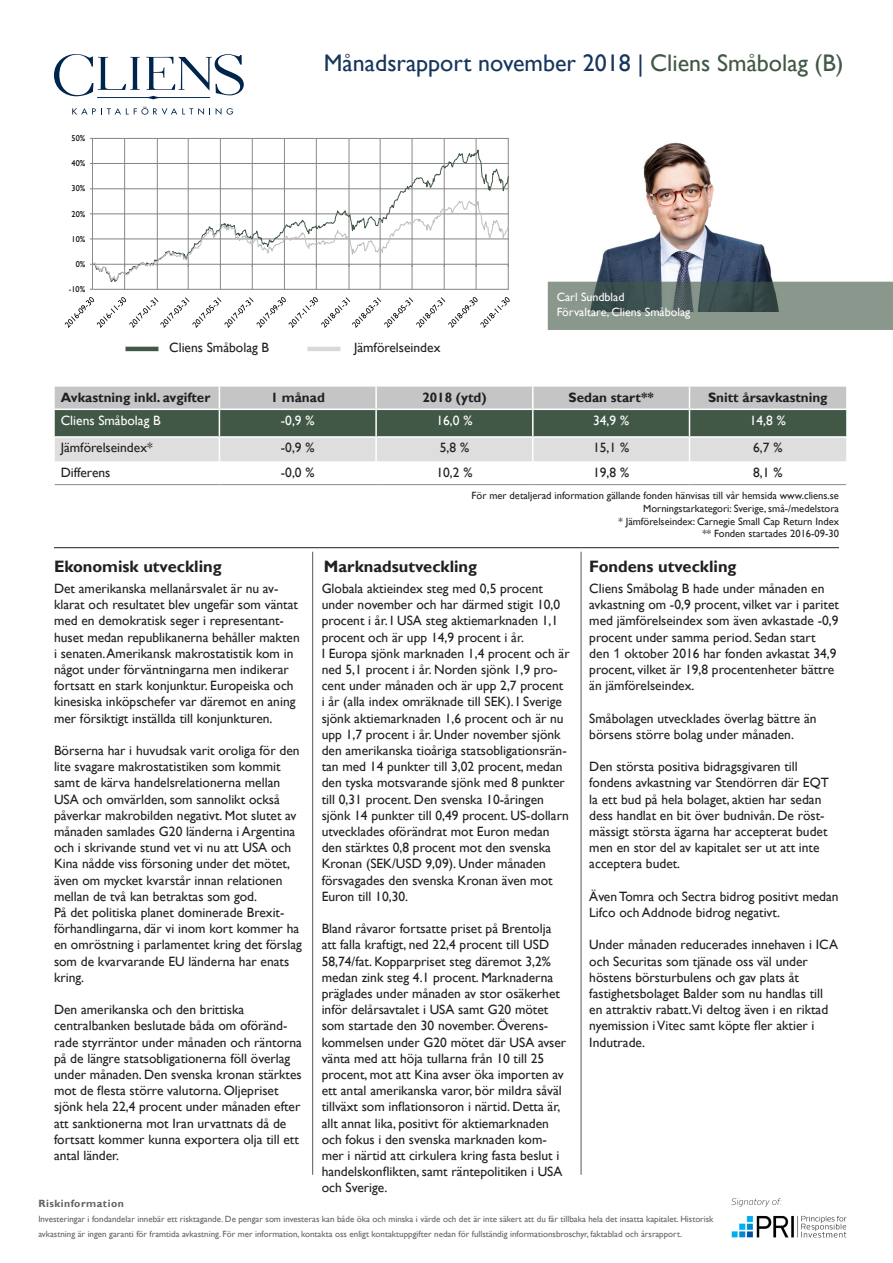
<style>
.page{position:relative;width:893px;height:1263px;background:#fff}
.page>*{position:absolute;margin:0;border:0;box-sizing:border-box;transform-origin:0 0}
.t1{font:24px "Gill Sans";color:#17365d}
.t2{font:700 16.5px "Gill Sans";color:#231f20}
.t3{font:13.5px/16.2px "Gill Sans";color:#231f20}
.t4{font:700 13.5px "Gill Sans";color:#231f20}
.t5{font:13.5px "Gill Sans";color:#fff}
.t6{font:12px "Gill Sans";color:#fff}
.t7{font:10.5px/12.6px "Gill Sans";color:#231f20;text-align:right}
.t8{font:700 10.5px "Gill Sans";letter-spacing:.05em;color:#636366}
.t9{font:9px/15px "Gill Sans";color:#636366}
.t10{font:8.55px "Gill Sans";color:#000;scale:.96 1}
.s1{color:#425847}
.s2{font-family:"Arial"}
</style>
<div class="page">
<hr style="left:92px;top:289px;width:417px;height:1px;background:#868686">
<hr style="left:92px;top:138px;width:417px;height:1px;background:#868686">
<hr style="left:124px;top:138px;width:1px;height:151px;background:#868686">
<hr style="left:157px;top:138px;width:1px;height:151px;background:#868686">
<hr style="left:188px;top:138px;width:1px;height:151px;background:#868686">
<hr style="left:220px;top:138px;width:1px;height:151px;background:#868686">
<hr style="left:252px;top:138px;width:1px;height:151px;background:#868686">
<hr style="left:284px;top:138px;width:1px;height:151px;background:#868686">
<hr style="left:316px;top:138px;width:1px;height:151px;background:#868686">
<hr style="left:349px;top:138px;width:1px;height:151px;background:#868686">
<hr style="left:380px;top:138px;width:1px;height:151px;background:#868686">
<hr style="left:412px;top:138px;width:1px;height:151px;background:#868686">
<hr style="left:444px;top:138px;width:1px;height:151px;background:#868686">
<hr style="left:476px;top:138px;width:1px;height:151px;background:#868686">
<hr style="left:508px;top:138px;width:1px;height:151px;background:#868686">
<hr style="left:92px;top:138px;width:1px;height:151px;background:#868686">
<svg style="left:93px;top:147px;width:416px;height:136px"></svg>
<svg style="left:90px;top:198px;width:419px;height:83px"></svg>
<svg style="left:64px;top:297px;width:446px;height:31px"></svg>
<svg style="left:55px;top:387px;width:791px;height:74px;background:#9ea6a0"></svg>
<hr style="left:55px;top:436px;width:164px;height:2px;background:#fff">
<hr style="left:219px;top:436px;width:157px;height:2px;background:#fff">
<hr style="left:376px;top:436px;width:157px;height:2px;background:#fff">
<hr style="left:533px;top:436px;width:156px;height:2px;background:#fff">
<hr style="left:689px;top:436px;width:157px;height:2px;background:#fff">
<hr style="left:55px;top:484px;width:164px;height:1px;background:#8b8b8b">
<hr style="left:219px;top:484px;width:157px;height:1px;background:#8b8b8b">
<hr style="left:376px;top:484px;width:157px;height:1px;background:#8b8b8b">
<hr style="left:533px;top:484px;width:156px;height:1px;background:#8b8b8b">
<hr style="left:689px;top:484px;width:157px;height:1px;background:#8b8b8b">
<svg style="left:54px;top:54px;width:190px;height:45px"></svg>
<svg style="left:72px;top:107px;width:138px;height:8px"></svg>
<svg style="left:216px;top:108px;width:5px;height:7px"></svg>
<svg style="left:227px;top:108px;width:6px;height:7px"></svg>
<hr style="left:97px;top:97px;width:113px;height:1px;background:#00254c">
<hr style="left:126px;top:347px;width:32px;height:4px;background:#425847">
<hr style="left:307px;top:347px;width:33px;height:4px;background:#d9d9d9">
<img style="left:549px;top:142px;width:290px;height:140px">
<svg style="left:548px;top:282px;width:345px;height:48px;background:#728179"></svg>
<hr style="left:312px;top:552px;width:1px;height:623px;background:#595959">
<hr style="left:581px;top:552px;width:1px;height:623px;background:#595959">
<hr style="left:54px;top:547px;width:785px;height:1px;background:#231f20">
<img style="left:731px;top:1198px;width:116px;height:40px">
<p class="t10" style="left:72px;top:133px;width:16px">50%</p>
<p class="t10" style="left:72px;top:158px;width:16px">40%</p>
<p class="t10" style="left:72px;top:184px;width:16px">30%</p>
<p class="t10" style="left:72px;top:209px;width:16px">20%</p>
<p class="t10" style="left:72px;top:234px;width:16px">10%</p>
<p class="t10" style="left:76px;top:259px;width:12px">0%</p>
<p class="t10" style="left:69px;top:284px;width:18px">-10%</p>
<p class="t1" style="left:324px;top:49px;width:521px">Månadsrapport november 2018 | <span class="s1">Cliens Småbolag (B)</span></p>
<p class="t3" style="left:169px;top:339px;width:102px">Cliens Småbolag B</p>
<p class="t3" style="left:354px;top:339px;width:88px">Jämförelseindex</p>
<p class="t6" style="left:557px;top:290px;width:69px">Carl Sundblad</p>
<p class="t6" style="left:557px;top:305px;width:135px">Förvaltare, Cliens Småbolag</p>
<p class="t4" style="left:61px;top:389px;width:151px">Avkastning inkl. avgifter</p>
<p class="t4" style="left:271px;top:389px;width:56px">1 månad</p>
<p class="t4" style="left:422px;top:389px;width:66px">2018 (ytd)</p>
<p class="t4" style="left:569px;top:389px;width:87px">Sedan start**</p>
<p class="t4" style="left:708px;top:389px;width:121px">Snitt årsavkastning</p>
<p class="t5" style="left:61px;top:412px;width:102px">Cliens Småbolag B</p>
<p class="t5" style="left:281px;top:412px;width:35px">-0,9 %</p>
<p class="t5" style="left:436px;top:412px;width:38px">16,0 %</p>
<p class="t5" style="left:593px;top:412px;width:38px">34,9 %</p>
<p class="t5" style="left:750px;top:412px;width:38px">14,8 %</p>
<p class="t3" style="left:61px;top:440px;width:93px">Jämförelseindex*</p>
<p class="t3" style="left:281px;top:440px;width:35px">-0,9 %</p>
<p class="t3" style="left:440px;top:440px;width:31px">5,8 %</p>
<p class="t3" style="left:593px;top:440px;width:38px">15,1 %</p>
<p class="t3" style="left:753px;top:440px;width:31px">6,7 %</p>
<p class="t3" style="left:61px;top:465px;width:51px">Differens</p>
<p class="t3" style="left:281px;top:465px;width:35px">-0,0 %</p>
<p class="t3" style="left:436px;top:465px;width:38px">10,2 %</p>
<p class="t3" style="left:593px;top:465px;width:38px">19,8 %</p>
<p class="t3" style="left:753px;top:465px;width:31px">8,1 %</p>
<p class="t7" style="left:472px;top:490px;width:369px">För mer detaljerad information gällande fonden hänvisas till vår hemsida www.cliens.se<br>Morningstarkategori: Sverige, små-/medelstora</p>
<p class="t7" style="left:618px;top:515px;width:222px">* Jämförelseindex: Carnegie Small Cap Return Index ** Fonden startades 2016-09-30</p>
<p class="t2" style="left:54px;top:556px;width:169px">Ekonomisk utveckling</p>
<p class="t2" style="left:324px;top:556px;width:155px">Marknadsutveckling</p>
<p class="t2" style="left:589px;top:556px;width:149px">Fondens utveckling</p>
<p class="t3" style="left:54px;top:581px;width:247px">Det amerikanska mellanårsvalet är nu av&shy;klarat och resultatet blev ungefär som väntat med en demokratisk seger i representant&shy;huset medan republikanerna behåller makten i senaten. Amerikansk makrostatistik kom in något under förväntningarna men indikerar fortsatt en stark konjunktur. Europeiska och kinesiska inköpschefer var däremot en aning mer försiktigt inställda till konjunkturen.</p>
<p class="t3" style="left:54px;top:743px;width:247px">Börserna har i huvudsak varit oroliga för den lite svagare makrostatistiken som kommit samt de kärva handelsrelationerna mellan USA och omvärlden, som sannolikt också påverkar makrobilden negativt. Mot slutet av månaden samlades G20 länderna i Argentina och i skrivande stund vet vi nu att USA och Kina nådde viss försoning under det mötet, även om mycket kvarstår innan relationen mellan de två kan betraktas som god.</p>
<p class="t3" style="left:54px;top:905px;width:249px">På det politiska planet dominerade Brexit&shy;förhandlingarna, där vi inom kort kommer ha en omröstning i parlamentet kring det förslag som de kvarvarande EU länderna har enats kring.</p>
<p class="t3" style="left:54px;top:1002px;width:249px">Den amerikanska och den brittiska centralbanken beslutade båda om oföränd&shy;rade styrräntor under månaden och räntorna på de längre statsobligationerna föll överlag under månaden. Den svenska kronan stärktes mot de flesta större valutorna. Oljepriset sjönk hela 22,4 procent under månaden efter att sanktionerna mot Iran urvattnats då de fortsatt kommer kunna exportera olja till ett antal länder.</p>
<p class="t3" style="left:322px;top:581px;width:250px">Globala aktieindex steg med 0,5 procent under november och har därmed stigit 10,0 procent i år. I USA steg aktiemarknaden 1,1 procent och är upp 14,9 procent i år.<br>I Europa sjönk marknaden 1,4 procent och är ned 5,1 procent i år. Norden sjönk 1,9 pro&shy;cent under månaden och är upp 2,7 procent<br>i år (alla index omräknade till SEK). I Sverige sjönk aktiemarknaden 1,6 procent och är nu upp 1,7 procent i år. Under november sjönk den amerikanska tioåriga statsobligationsrän&shy;tan med 14 punkter till 3,02 procent, medan den tyska motsvarande sjönk med 8 punkter till 0,31 procent. Den svenska 10-åringen sjönk 14 punkter till 0,49 procent. US-dollarn utvecklades oförändrat mot Euron medan den stärktes 0,8 procent mot den svenska Kronan (SEK/USD 9,09). Under månaden försvagades den svenska Kronan även mot Euron till 10,30.</p>
<p class="t3" style="left:322px;top:921px;width:246px">Bland råvaror fortsatte priset på Brentolja att falla kraftigt, ned 22,4 procent till USD 58,74/fat. Kopparpriset steg däremot 3,2% medan zink steg 4.1 procent. Marknaderna präglades under månaden av stor osäkerhet inför delårsavtalet i USA samt G20 mötet som startade den 30 november. Överens&shy;kommelsen under G20 mötet där USA avser vänta med att höja tullarna från 10 till 25 procent, mot att Kina avser öka importen av ett antal amerikanska varor, bör mildra såväl tillväxt som inflationsoron i närtid. Detta är, allt annat lika, positivt för aktiemarknaden och fokus i den svenska marknaden kom&shy;mer i närtid att cirkulera kring fasta beslut i handelskonflikten, samt räntepolitiken i USA och Sverige.</p>
<p class="t3" style="left:589px;top:581px;width:251px">Cliens Småbolag B hade under månaden en avkastning om -0,9 procent, vilket var i paritet med jämförelseindex som även avkastade -0,9 procent under samma period. Sedan start den <span class="s2">1</span> oktober 2016 har fonden avkastat 34,9 procent, vilket är 19,8 procentenheter bättre än jämförelseindex.</p>
<p class="t3" style="left:589px;top:710px;width:229px">Småbolagen utvecklades överlag bättre än börsens större bolag under månaden.</p>
<p class="t3" style="left:589px;top:759px;width:241px">Den största positiva bidragsgivaren till fondens avkastning var Stendörren där EQT la ett bud på hela bolaget, aktien har sedan dess handlat en bit över budnivån. De röst&shy;mässigt största ägarna har accepterat budet men en stor del av kapitalet ser ut att inte acceptera budet.</p>
<p class="t3" style="left:589px;top:888px;width:251px">Även Tomra och Sectra bidrog positivt medan<br>Lifco och Addnode bidrog negativt.</p>
<p class="t3" style="left:589px;top:937px;width:250px">Under månaden reducerades innehaven i ICA och Securitas som tjänade oss väl under höstens börsturbulens och gav plats åt fastighetsbolaget Balder som nu handlas till en attraktiv rabatt.Vi deltog även i en riktad nyemission i Vitec samt köpte fler aktier i Indutrade.</p>
<p class="t8" style="left:38px;top:1197px;width:87px">Riskinformation</p>
<p class="t9" style="left:38px;top:1212px;width:677px">Investeringar i fondandelar innebär ett risktagande. De pengar som investeras kan både öka och minska i värde och det är inte säkert att du får tillbaka hela det insatta kapitalet. Historisk avkastning är ingen garanti för framtida avkastning. För mer information, kontakta oss enligt kontaktuppgifter nedan för fullständig informationsbroschyr, faktablad och årsrapport.</p>
</div>
